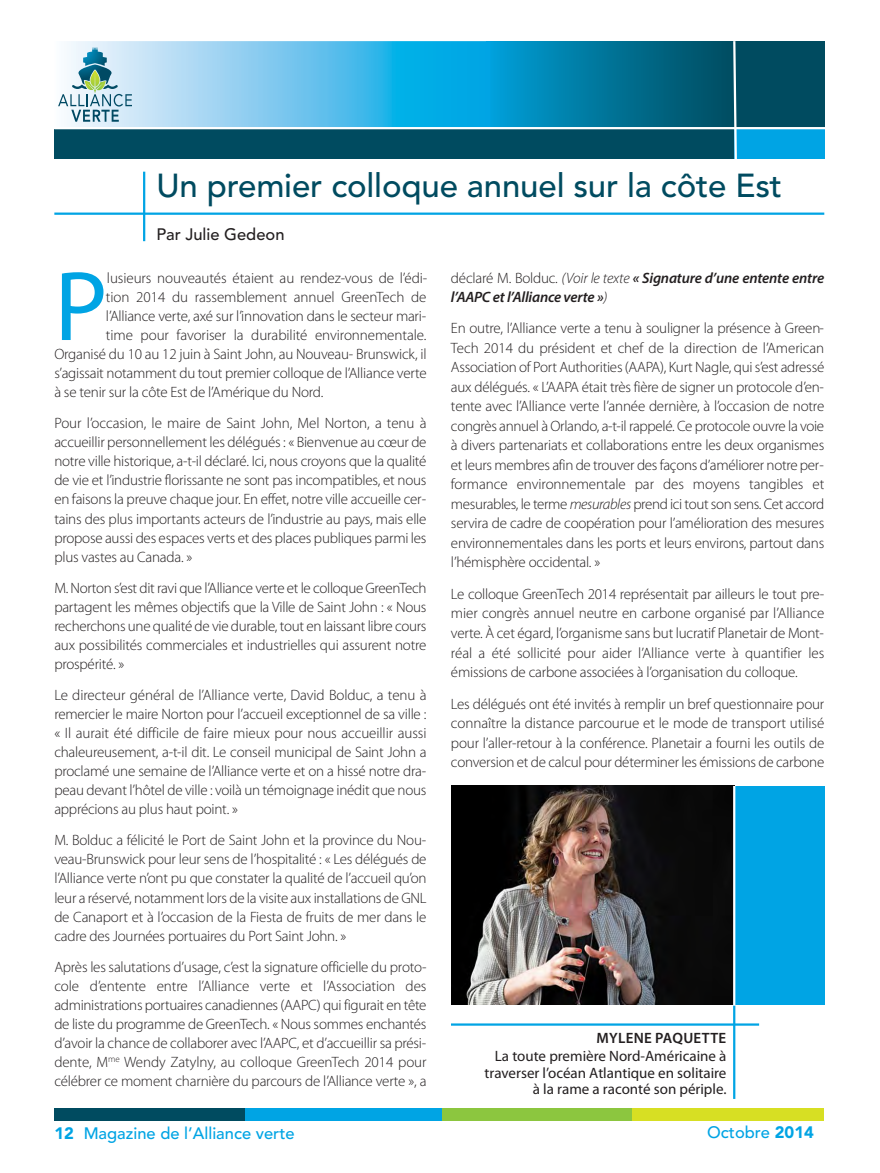
<style>
.page{position:relative;width:880px;height:1173px;background:#fff}
.page>*{position:absolute;margin:0;border:0;box-sizing:border-box;transform-origin:0 0}
.t1{font:99.75px "Myriad Pro";color:#00a4e4}
.t2{font:500 33px "Avenir LT Std";letter-spacing:-.005em;color:#004b60}
.t3{font:500 16.5px "Avenir LT Std";color:#00a4e4}
.t4{font:500 16.5px "Avenir LT Std";color:#231f20}
.t5{font:300 15px/19px "Myriad Pro";letter-spacing:-.015em;color:#231f20;text-align:justify}
.t6{font:15px/16.5px "Myriad Pro";color:#231f20;text-align:right}
.t7{font:italic 600 15px/19px "Myriad Pro";letter-spacing:-.015em;color:#231f20}
.t8{font:600 15px "Myriad Pro";letter-spacing:.02em;color:#231f20}
.s1{font-weight:300;font-style:normal}
.s2{font-weight:300}
.s3{font-style:italic}
.s4{font-weight:900}
</style>
<div class="page">
<div style="left:54px;top:1108px;width:192px;height:12px;background:#004b60"></div>
<div style="left:245px;top:1108px;width:198px;height:12px;background:#00a4e4"></div>
<div style="left:442px;top:1108px;width:192px;height:12px;background:#8cc63f"></div>
<div style="left:632px;top:1108px;width:192px;height:12px;background:#d7df23"></div>
<div style="left:734px;top:41px;width:90px;height:88px;background:#004b60"></div>
<div style="left:486px;top:41px;width:248px;height:88px;background:linear-gradient(to right,#00a0d8,#004a5c)"></div>
<img style="left:67px;top:41px;width:419px;height:86px">
<img style="left:486px;top:41px;width:3px;height:86px">
<div style="left:54px;top:129px;width:680px;height:30px;background:#004b60"></div>
<div style="left:734px;top:129px;width:90px;height:30px;background:#00a4e4"></div>
<hr style="left:54px;top:127px;width:774px;height:2px;background:#fff">
<svg style="left:732px;top:41px;width:6px;height:118px"></svg>
<svg style="left:58px;top:48px;width:74px;height:74px"></svg>
<hr style="left:143px;top:172px;width:2px;height:69px;background:#00a4e4">
<hr style="left:54px;top:212px;width:770px;height:3px;background:#00a4e4">
<img style="left:451px;top:786px;width:282px;height:219px">
<div style="left:734px;top:786px;width:90px;height:219px;background:#00a4e4"></div>
<hr style="left:451px;top:1023px;width:308px;height:2px;background:#00a4e4">
<hr style="left:733px;top:1005px;width:2px;height:94px;background:#00a4e4">
<hr style="left:733px;top:786px;width:2px;height:219px;background:#fff">
<h2 class="t2" style="left:156px;top:172px;width:627px">Un premier colloque annuel sur la côte Est</h2>
<p class="t4" style="left:156px;top:227px;width:130px">Par Julie Gedeon</p>
<h1 class="t1" style="left:54px;top:269px;width:55px">P</h1>
<p class="t5" style="left:107px;top:269px;width:322px">lusieurs nouveautés étaient au rendez-vous de l’édi-</p>
<p class="t5" style="left:106px;top:289px;width:322px">tion 2014 du rassemblement annuel GreenTech de</p>
<p class="t5" style="left:106px;top:308px;width:322px">l’Alliance verte, axé sur l’innovation dans le secteur mari -</p>
<p class="t5" style="left:106px;top:327px;width:322px">time pour favoriser la durabilité environnementale.</p>
<p class="t5" style="left:54px;top:346px;width:374px">Organisé du 10 au 12 juin à Saint John, au Nouveau- Brunswick, il</p>
<p class="t5" style="left:54px;top:365px;width:374px">s’agissait notamment du tout premier colloque de l’Alliance verte</p>
<p class="t5" style="left:54px;top:384px;width:270px">à se tenir sur la côte Est de l’Amérique du Nord.</p>
<p class="t5" style="left:54px;top:415px;width:374px">Pour l’occasion, le maire de Saint John, Mel Norton, a tenu à accueillir personnellement les délégués : « Bienvenue au cœur de notre ville historique, a-t-il déclaré. Ici, nous croyons que la qualité de vie et l’industrie florissante ne sont pas incompatibles, et nous en faisons la preuve chaque jour. En effet, notre ville accueille cer&shy;tains des plus importants acteurs de l’industrie au pays, mais elle propose aussi des espaces verts et des places publiques parmi les plus vastes au Canada. »</p>
<p class="t5" style="left:54px;top:579px;width:374px">M. Norton s’est dit ravi que l’Alliance verte et le colloque GreenTech partagent les mêmes objectifs que la Ville de Saint John : « Nous recherchons une qualité de vie durable, tout en laissant libre cours aux possibilités commerciales et industrielles qui assurent notre prospérité. »</p>
<p class="t5" style="left:54px;top:686px;width:374px">Le directeur général de l’Alliance verte, David Bolduc, a tenu à remercier le maire Norton pour l’accueil exceptionnel de sa ville : « Il aurait été difficile de faire mieux pour nous accueillir aussi chaleureusement, a-t-il dit. Le conseil municipal de Saint John a proclamé une semaine de l’Alliance verte et on a hissé notre dra&shy;peau devant l’hôtel de ville : voilà un témoignage inédit que nous apprécions au plus haut point. »</p>
<p class="t5" style="left:54px;top:832px;width:374px">M. Bolduc a félicité le Port de Saint John et la province du Nou&shy;veau-Brunswick pour leur sens de l’hospitalité : « Les délégués de l’Alliance verte n’ont pu que constater la qualité de l’accueil qu’on leur a réservé, notamment lors de la visite aux installations de GNL de Canaport et à l’occasion de la Fiesta de fruits de mer dans le cadre des Journées portuaires du Port Saint John. »</p>
<p class="t5" style="left:54px;top:958px;width:374px">Après les salutations d’usage, c’est la signature officielle du proto&shy;cole d’entente entre l’Alliance verte et l’Association des administrations portuaires canadiennes (AAPC) qui figurait en tête de liste du programme de GreenTech. « Nous sommes enchantés d’avoir la chance de collaborer avec l’AAPC, et d’accueillir sa prési&shy;dente, M<sup>me</sup> Wendy Zatylny, au colloque GreenTech 2014 pour célébrer ce moment charnière du parcours de l’Alliance verte », a</p>
<p class="t7" style="left:451px;top:269px;width:375px"><span class="s1">déclaré M. Bolduc.</span> <span class="s2">(Voir le texte</span> « Signature d’une entente entre l’AAPC et l’Alliance verte »<span class="s2">)</span></p>
<p class="t5" style="left:451px;top:320px;width:375px;line-height:19.5px">En outre, l’Alliance verte a tenu à souligner la présence à Green-Tech 2014 du président et chef de la direction de l’American Association of Port Authorities (AAPA), Kurt Nagle, qui s’est adressé aux délégués. « L’AAPA était très fière de signer un protocole d’en&shy;tente avec l’Alliance verte l’année dernière, à l’occasion de notre congrès annuel à Orlando, a-t-il rappelé. Ce protocole ouvre la voie à divers partenariats et collaborations entre les deux organismes et leurs membres afin de trouver des façons d’améliorer notre per&shy;formance environnementale par des moyens tangibles et mesurables, le terme <span class="s3">mesurables</span> prend ici tout son sens. Cet accord servira de cadre de coopération pour l’amélioration des mesures environnementales dans les ports et leurs environs, partout dans l’hémisphère occidental. »</p>
<p class="t5" style="left:451px;top:585px;width:375px;line-height:19.5px">Le colloque GreenTech 2014 représentait par ailleurs le tout pre&shy;mier congrès annuel neutre en carbone organisé par l’Alliance verte. À cet égard, l’organisme sans but lucratif Planetair de Mont - réal a été sollicité pour aider l’Alliance verte à quantifier les émissions de carbone associées à l’organisation du colloque.</p>
<p class="t5" style="left:451px;top:695px;width:375px;line-height:19.5px">Les délégués ont été invités à remplir un bref questionnaire pour connaître la distance parcourue et le mode de transport utilisé pour l’aller-retour à la conférence. Planetair a fourni les outils de conversion et de calcul pour déterminer les émissions de carbone</p>
<p class="t8" style="left:596px;top:1032px;width:131px">MYLENE PAQUETTE</p>
<p class="t6" style="left:484px;top:1049px;width:243px">La toute première Nord-Américaine à traverser l’océan Atlantique en solitaire à la rame a raconté son périple.</p>
<p class="t3" style="left:54px;top:1127px;width:242px"><span class="s4">12</span> Magazine de l’Alliance verte</p>
<p class="t3" style="left:707px;top:1125px;width:108px">Octobre <span class="s4">2014</span></p>
</div>
